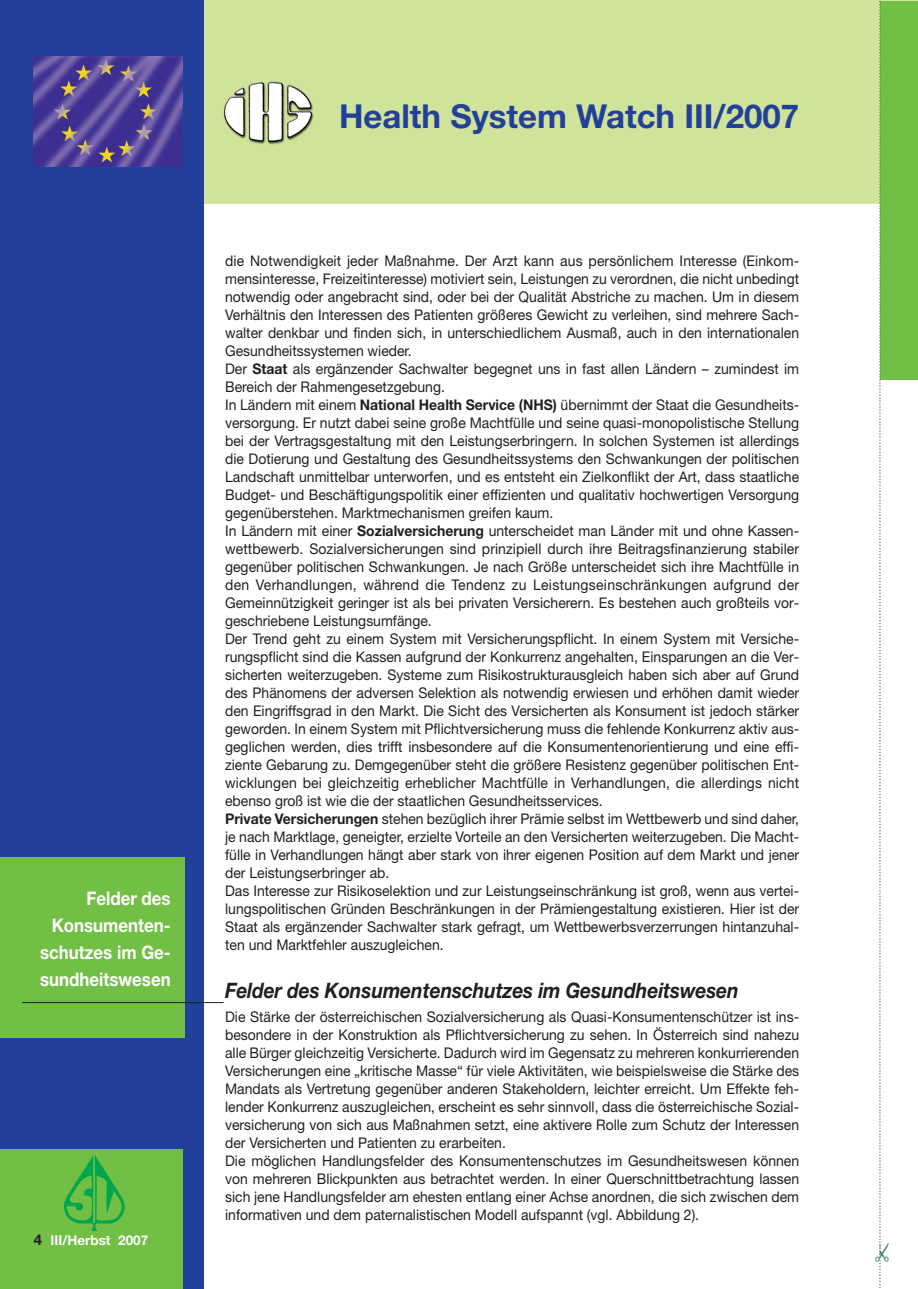
<style>
.page{position:relative;width:918px;height:1289px;background:#fff}
.page>*{position:absolute;margin:0;border:0;box-sizing:border-box;transform-origin:0 0}
.t1{font:700 33px "Helvetica Neue";color:#223f99}
.t2{font:22.5px "Monotype Sorts";color:#418167}
.t3{font:italic 700 21.3px "Helvetica Neue";letter-spacing:-.005em;color:#231f20;scale:.9 1}
.t4{font:700 18.75px/27px "Helvetica Neue";color:#fff;text-align:right;scale:.9 1}
.t5{font:14.7px/18px "Helvetica Neue";color:#231f20;scale:.95 1}
.t6{font:700 13.5px "Helvetica Neue";color:#fff}
.s1{font-size:15px;color:#231f20}
.s2{font-weight:700}
</style>
<div class="page">
<div style="left:1px;top:1px;width:917px;height:203px;background:#d0e39a"></div>
<div style="left:0;top:1px;width:204px;height:1287px;background:#223f99"></div>
<div style="left:0;top:1149px;width:183px;height:139px;background:#71bf44"></div>
<img style="left:63px;top:1155px;width:62px;height:76px">
<img style="left:34px;top:56px;width:149px;height:111px">
<div style="left:880px;top:1px;width:30px;height:378px;background:#71bf44"></div>
<div style="left:901px;top:1px;width:17px;height:378px;background:#71bf44"></div>
<img style="left:223px;top:81px;width:91px;height:64px">
<svg style="left:879px;top:1px;width:2px;height:1287px"></svg>
<div style="left:0;top:857px;width:185px;height:180px;background:#71bf44"></div>
<hr style="left:22px;top:1002px;width:202px;height:1px;background:#231f20">
<p class="t4" style="left:40px;top:886px;width:147px">Felder des<br>Konsumenten&shy;schutzes im Ge&shy;sundheitswesen</p>
<p class="t6" style="left:34px;top:1235px;width:116px"><span class="s1">4</span> III/Herbst 2007</p>
<h1 class="t1" style="left:339px;top:104px;width:462px">Health System Watch III/2007</h1>
<p class="t5" style="left:225px;top:253px;width:606px">die Notwendigkeit jeder Maßnahme. Der Arzt kann aus persönlichem Interesse (Einkom&shy;mensinteresse, Freizeitinteresse) motiviert sein, Leistungen zu verordnen, die nicht unbedingt notwendig oder angebracht sind, oder bei der Qualität Abstriche zu machen. Um in diesem Verhältnis den Interessen des Patienten größeres Gewicht zu verleihen, sind mehrere Sach&shy;walter denkbar und finden sich, in unterschiedlichem Ausmaß, auch in den internationalen Gesundheitssystemen wieder.<br>Der <span class="s2">Staat</span> als ergänzender Sachwalter begegnet uns in fast allen Ländern – zumindest im Bereich der Rahmengesetzgebung.<br>In Ländern mit einem <span class="s2">National Health Service (NHS)</span> übernimmt der Staat die Gesundheits&shy;versorgung. Er nutzt dabei seine große Machtfülle und seine quasi-monopolistische Stellung bei der Vertragsgestaltung mit den Leistungserbringern. In solchen Systemen ist allerdings die Dotierung und Gestaltung des Gesundheitssystems den Schwankungen der politischen Landschaft unmittelbar unterworfen, und es entsteht ein Zielkonflikt der Art, dass staatliche Budget- und Beschäftigungspolitik einer effizienten und qualitativ hochwertigen Versorgung gegenüberstehen. Marktmechanismen greifen kaum.<br>In Ländern mit einer <span class="s2">Sozialversicherung</span> unterscheidet man Länder mit und ohne Kassen&shy;wettbewerb. Sozialversicherungen sind prinzipiell durch ihre Beitragsfinanzierung stabiler gegenüber politischen Schwankungen. Je nach Größe unterscheidet sich ihre Machtfülle in den Verhandlungen, während die Tendenz zu Leistungseinschränkungen aufgrund der Gemeinnützigkeit geringer ist als bei privaten Versicherern. Es bestehen auch großteils vor&shy;geschriebene Leistungsumfänge.<br>Der Trend geht zu einem System mit Versicherungspflicht. In einem System mit Versiche&shy;rungspflicht sind die Kassen aufgrund der Konkurrenz angehalten, Einsparungen an die Ver&shy;sicherten weiterzugeben. Systeme zum Risikostrukturausgleich haben sich aber auf Grund des Phänomens der adversen Selektion als notwendig erwiesen und erhöhen damit wieder den Eingriffsgrad in den Markt. Die Sicht des Versicherten als Konsument ist jedoch stärker geworden. In einem System mit Pflichtversicherung muss die fehlende Konkurrenz aktiv aus&shy;geglichen werden, dies trifft insbesondere auf die Konsumentenorientierung und eine effi&shy;ziente Gebarung zu. Demgegenüber steht die größere Resistenz gegenüber politischen Ent&shy;wicklungen bei gleichzeitig erheblicher Machtfülle in Verhandlungen, die allerdings nicht ebenso groß ist wie die der staatlichen Gesundheitsservices.<br><span class="s2">Private Versicherungen</span> stehen bezüglich ihrer Prämie selbst im Wettbewerb und sind daher, je nach Marktlage, geneigter, erzielte Vorteile an den Versicherten weiterzugeben. Die Macht&shy;fülle in Verhandlungen hängt aber stark von ihrer eigenen Position auf dem Markt und jener der Leistungserbringer ab.<br>Das Interesse zur Risikoselektion und zur Leistungseinschränkung ist groß, wenn aus vertei&shy;lungspolitischen Gründen Beschränkungen in der Prämiengestaltung existieren. Hier ist der Staat als ergänzender Sachwalter stark gefragt, um Wettbewerbsverzerrungen hintanzuhal&shy;ten und Marktfehler auszugleichen.</p>
<h3 class="t3" style="left:225px;top:982px;width:572px">Felder des Konsumentenschutzes im Gesundheitswesen</h3>
<p class="t5" style="left:225px;top:1009px;width:606px">Die Stärke der österreichischen Sozialversicherung als Quasi-Konsumentenschützer ist ins&shy;besondere in der Konstruktion als Pflichtversicherung zu sehen. In Österreich sind nahezu alle Bürger gleichzeitig Versicherte. Dadurch wird im Gegensatz zu mehreren konkurrierenden Versicherungen eine „kritische Masse“ für viele Aktivitäten, wie beispielsweise die Stärke des Mandats als Vertretung gegenüber anderen Stakeholdern, leichter erreicht. Um Effekte feh&shy;lender Konkurrenz auszugleichen, erscheint es sehr sinnvoll, dass die österreichische Sozial&shy;versicherung von sich aus Maßnahmen setzt, eine aktivere Rolle zum Schutz der Interessen der Versicherten und Patienten zu erarbeiten.<br>Die möglichen Handlungsfelder des Konsumentenschutzes im Gesundheitswesen können von mehreren Blickpunkten aus betrachtet werden. In einer Querschnittbetrachtung lassen sich jene Handlungsfelder am ehesten entlang einer Achse anordnen, die sich zwischen dem informativen und dem paternalistischen Modell aufspannt (vgl. Abbildung 2).</p>
<h2 class="t2" style="left:872px;top:1262px;width:23px;rotate:-90deg">✃</h2>
</div>
